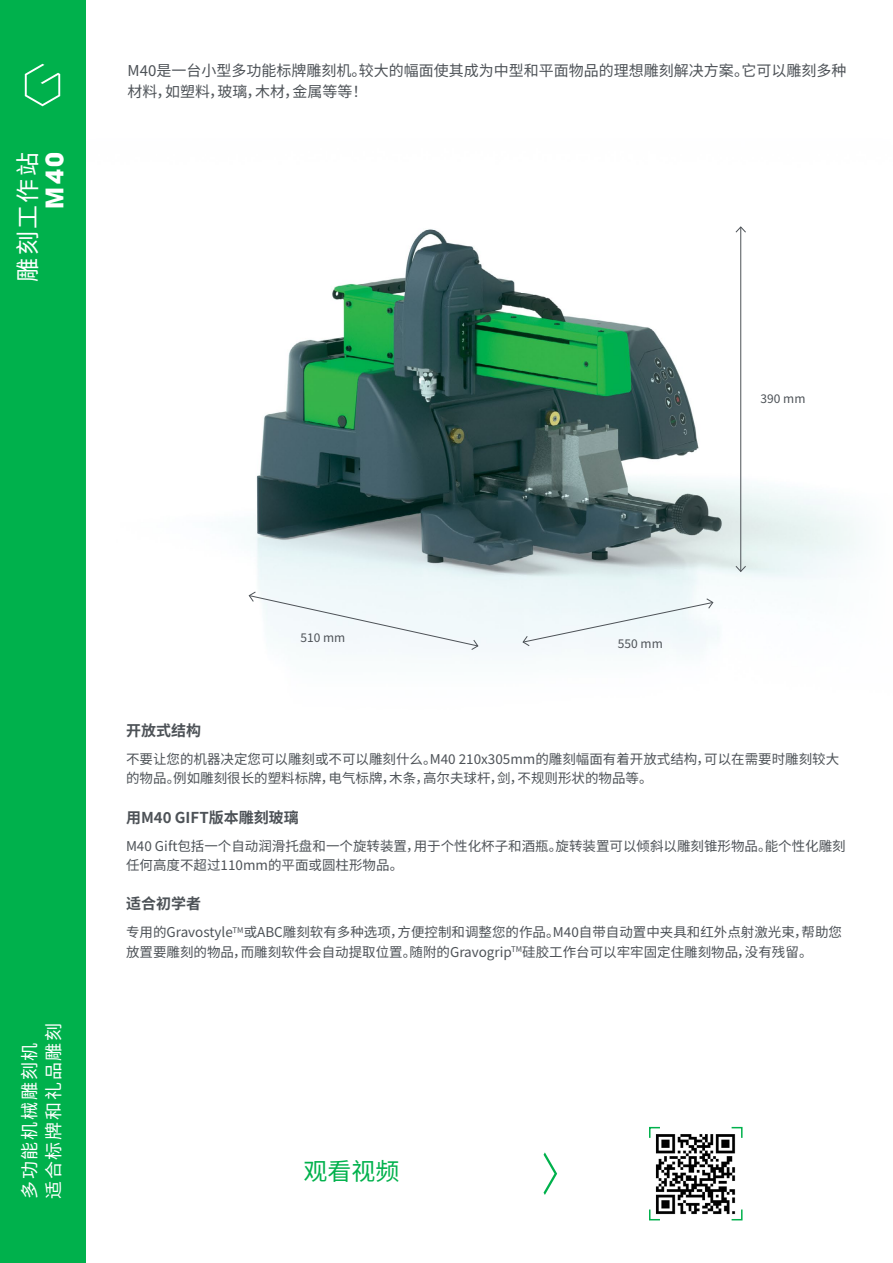
<style>
.page{position:relative;width:893px;height:1263px;background:#fff}
.page>*{position:absolute;margin:0;border:0;box-sizing:border-box;transform-origin:0 0}
.t1{font:24px "Noto Sans SC";letter-spacing:.1em;color:#fff}
.t2{font:24px "Noto Sans SC";color:#00b14c}
.t3{font:700 24px "Avant Garde";color:#fff}
.t4{font:18px/24px "Noto Sans SC";letter-spacing:.1em;color:#fff}
.t5{font:15px/21px "Noto Sans SC";color:#4d5257}
.t6{font:700 15px "Noto Sans SC";color:#4d5257}
.t7{font:13.5px/19.5px "Noto Sans SC";color:#4d5257}
.t8{font:12px "Noto Sans SC";color:#4d5257}
</style>
<div class="page">
<div style="left:0;top:0;width:85px;height:1263px;background:#00b14c"></div>
<svg style="left:25px;top:64px;width:35px;height:42px"></svg>
<img style="left:85px;top:138px;width:775px;height:581px">
<svg style="left:544px;top:1152px;width:13px;height:43px"></svg>
<div style="left:522px;top:598px;width:192px;height:49px;background:#f0f8fb"></div>
<svg style="left:248px;top:591px;width:231px;height:59px"></svg>
<hr style="left:740px;top:227px;width:1px;height:344px;background:#4d5257">
<svg style="left:735px;top:226px;width:12px;height:7px"></svg>
<svg style="left:735px;top:565px;width:12px;height:7px"></svg>
<svg style="left:649px;top:1126px;width:11px;height:12px"></svg>
<svg style="left:649px;top:1209px;width:11px;height:12px"></svg>
<svg style="left:731px;top:1126px;width:12px;height:12px"></svg>
<svg style="left:731px;top:1209px;width:12px;height:12px"></svg>
<img style="left:652px;top:1131px;width:85px;height:85px">
<h1 class="t1" style="left:14px;top:282px;width:131px;rotate:-90deg">雕刻工作站</h1>
<h1 class="t3" style="left:39px;top:209px;width:58px;rotate:-90deg">M40</h1>
<p class="t5" style="left:128px;top:60px;width:720px">M40是一台小型多功能标牌雕刻机。较大的幅面使其成为中型和平面物品的理想雕刻解决方案。它可以雕刻多种材料，如塑料，玻璃，木材，金属等等！</p>
<p class="t8" style="left:760px;top:392px;width:46px">390 mm</p>
<h2 class="t4" style="left:18px;top:1199px;width:178px;rotate:-90deg">多功能机械雕刻机适合标牌和礼品雕刻</h2>
<p class="t8" style="left:300px;top:631px;width:46px">510 mm</p>
<p class="t8" style="left:618px;top:637px;width:46px">550 mm</p>
<p class="t6" style="left:126px;top:722px;width:76px">开放式结构</p>
<p class="t7" style="left:126px;top:749px;width:715px">不要让您的机器决定您可以雕刻或不可以雕刻什么。M40 210x305mm的雕刻幅面有着开放式结构，可以在需要时雕刻较大的物品。例如雕刻很长的塑料标牌，电气标牌，木条，高尔夫球杆，剑，不规则形状的物品等。</p>
<p class="t6" style="left:126px;top:808px;width:174px">用M40 GIFT版本雕刻玻璃</p>
<p class="t7" style="left:126px;top:836px;width:721px">M40 Gift包括一个自动润滑托盘和一个旋转装置，用于个性化杯子和酒瓶。旋转装置可以倾斜以雕刻锥形物品。能个性化雕刻任何高度不超过110mm的平面或圆柱形物品。</p>
<p class="t6" style="left:126px;top:895px;width:76px">适合初学者</p>
<p class="t7" style="left:126px;top:923px;width:718px">专用的Gravostyle<sup>TM</sup>或ABC雕刻软有多种选项，方便控制和调整您的作品。M40自带自动置中夹具和红外点射激光束，帮助您放置要雕刻的物品，而雕刻软件会自动提取位置。随附的Gravogrip<sup>TM</sup>硅胶工作台可以牢牢固定住雕刻物品，没有残留。</p>
<h1 class="t2" style="left:303px;top:1158px;width:97px">观看视频</h1>
</div>
